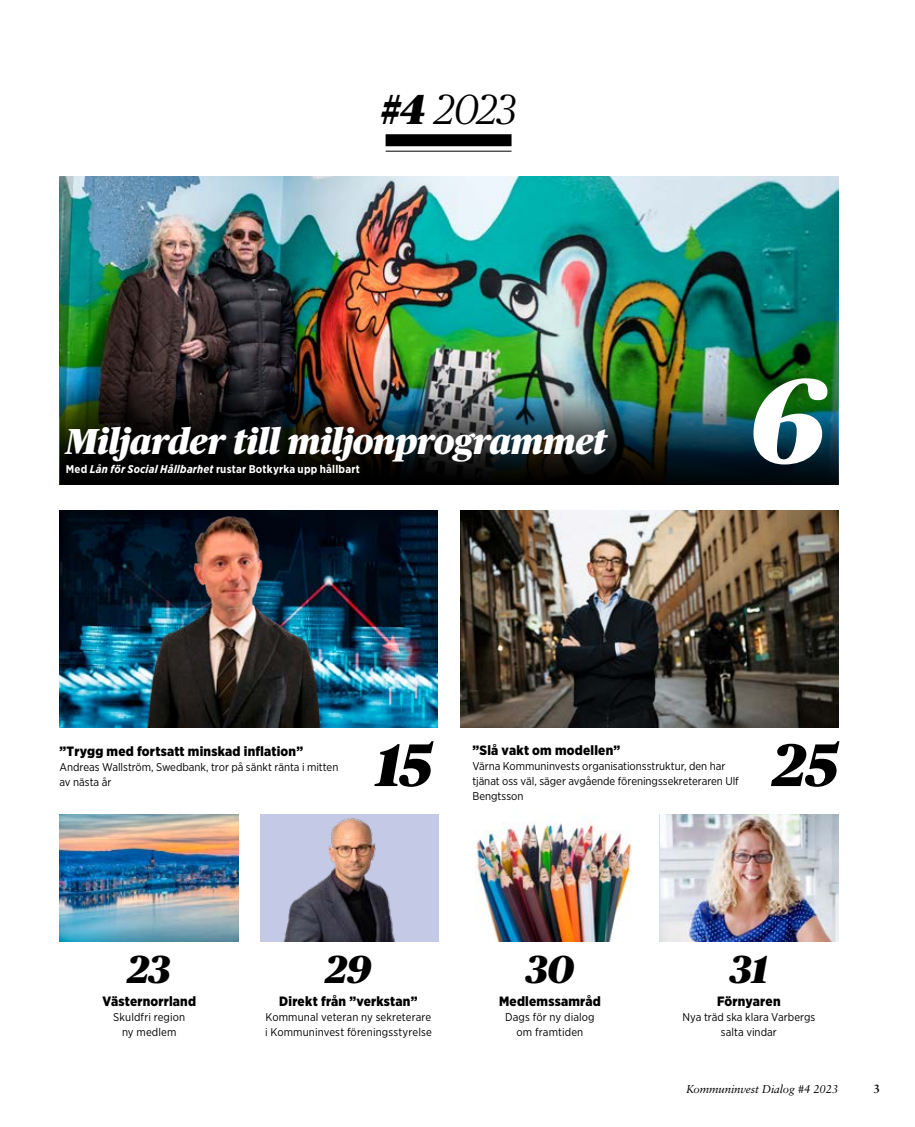
<style>
.page{position:relative;width:915px;height:1127px;background:#fff}
.page>*{position:absolute;margin:0;border:0;box-sizing:border-box;transform-origin:0 0}
.t1{font:italic 900 120px "Publico Headline";color:#fff}
.t2{font:italic 900 60px "Publico Headline";color:#000}
.t3{font:italic 300 42px "Publico Headline";color:#000}
.t4{font:italic 900 39px "Publico Headline";letter-spacing:-.01em;color:#000}
.t5{font:italic 900 36px "Publico Headline";letter-spacing:-.005em;color:#fff}
.t6{font:900 13.5px "Gotham Narrow";letter-spacing:.015em;color:#000}
.t7{font:700 12px "Sabon LT Std";color:#000}
.t8{font:italic 11.4px "Sabon LT Std";letter-spacing:-.01em;color:#000}
.t9{font:11.25px/15px "Gotham Narrow";color:#000}
.t10{font:700 11.25px "Gotham Narrow";letter-spacing:.02em;color:#fff}
.s1{font-weight:900}
.s2{font-style:italic}
</style>
<div class="page">
<img style="left:460px;top:510px;width:378px;height:217px">
<img style="left:60px;top:176px;width:777px;height:127px">
<img style="left:260px;top:814px;width:178px;height:127px">
<img style="left:660px;top:814px;width:177px;height:127px">
<img style="left:59px;top:814px;width:179px;height:127px">
<div style="left:385px;top:134px;width:126px;height:12px;background:#000"></div>
<hr style="left:385px;top:151px;width:126px;height:1px;background:#000">
<img style="left:475px;top:818px;width:157px;height:123px">
<img style="left:60px;top:510px;width:377px;height:217px">
<img style="left:60px;top:303px;width:778px;height:182px">
<img style="left:144px;top:516px;width:209px;height:211px">
<h3 class="t3" style="left:381px;top:81px;width:137px"><span class="s1">#4</span> 2023</h3>
<h3 class="t5" style="left:66px;top:415px;width:542px">Miljarder till miljonprogrammet</h3>
<p class="t10" style="left:66px;top:462px;width:295px">Med <span class="s2">Lån för Social Hållbarhet</span> rustar Botkyrka upp hållbart</p>
<h1 class="t1" style="left:750px;top:333px;width:76px">6</h1>
<p class="t6" style="left:60px;top:742px;width:245px">”Trygg med fortsatt minskad inflation”</p>
<p class="t9" style="left:60px;top:759px;width:280px">Andreas Wallström, Swedbank, tror på sänkt ränta i mitten av nästa år</p>
<h2 class="t2" style="left:376px;top:721px;width:58px">15</h2>
<p class="t6" style="left:472px;top:741px;width:149px">”Slå vakt om modellen”</p>
<p class="t9" style="left:472px;top:758px;width:268px">Värna Kommuninvests organisationsstruktur, den har tjänat oss väl, säger avgående föreningssekreteraren Ulf<br>Bengtsson</p>
<h2 class="t2" style="left:772px;top:721px;width:67px">25</h2>
<h3 class="t4" style="left:128px;top:940px;width:45px">23</h3>
<p class="t6" style="left:102px;top:992px;width:95px">Västernorrland</p>
<p class="t9" style="left:113px;top:1009px;width:73px;text-align:center">Skuldfri region ny medlem</p>
<h3 class="t4" style="left:325px;top:940px;width:47px">29</h3>
<p class="t6" style="left:279px;top:992px;width:140px">Direkt från ”verkstan”</p>
<p class="t9" style="left:265px;top:1009px;width:168px">Kommunal veteran ny sekreterare i Kommuninvest föreningsstyrelse</p>
<h3 class="t4" style="left:525px;top:940px;width:50px">30</h3>
<p class="t6" style="left:499px;top:992px;width:103px">Medlemssamråd</p>
<p class="t9" style="left:505px;top:1009px;width:91px;text-align:center">Dags för ny dialog om framtiden</p>
<h3 class="t4" style="left:729px;top:940px;width:39px">31</h3>
<p class="t6" style="left:717px;top:992px;width:65px">Förnyaren</p>
<p class="t9" style="left:682px;top:1009px;width:134px;text-align:center">Nya träd ska klara Varbergs salta vindar</p>
<p class="t8" style="left:686px;top:1082px;width:153px">Kommuninvest Dialog #4 2023</p>
<p class="t7" style="left:873px;top:1081px;width:8px">3</p>
</div>
